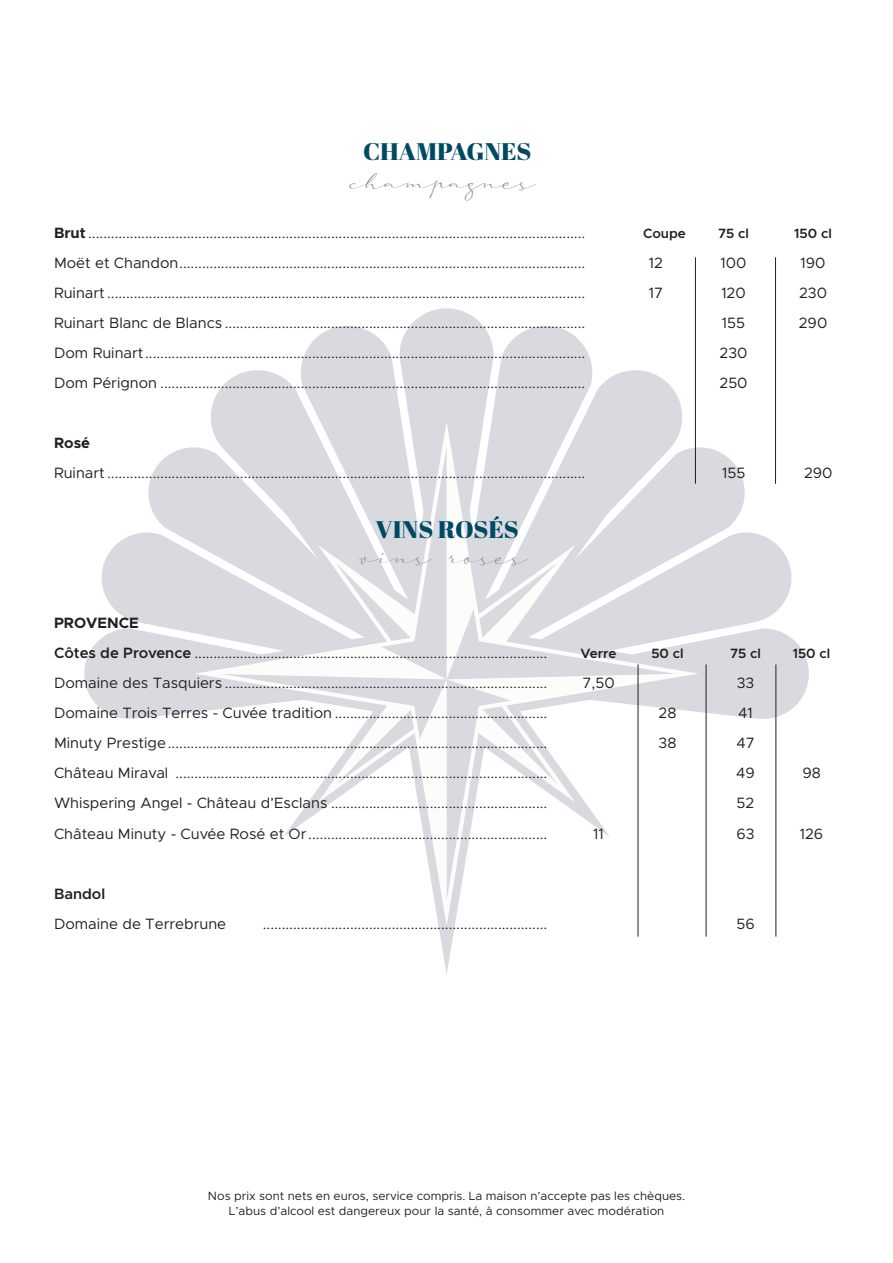
<style>
.page{position:relative;width:893px;height:1263px;background:#fff}
.page>*{position:absolute;margin:0;border:0;box-sizing:border-box;transform-origin:0 0}
.t1{font:28.2px "a Auto Signature";color:#8f9194}
.t2{font:24px "Abril Fatface";color:#004963;scale:1.04 1}
.t3{font:15px "Metropolis";color:#231f20}
.t4{font:700 15px "Metropolis";color:#231f20}
.t5{font:600 15px "Metropolis";color:#231f20}
.t6{font:600 13.5px "Metropolis";color:#231f20}
.t7{font:12px/14.4px "Metropolis";color:#231f20;text-align:center}
.s1{font-weight:700}
.s2{font-weight:600}
</style>
<div class="page">
<svg style="left:84px;top:308px;width:725px;height:605px"></svg>
<hr style="left:775px;top:257px;width:1px;height:227px;background:#231f20">
<hr style="left:695px;top:257px;width:1px;height:227px;background:#231f20">
<hr style="left:638px;top:664px;width:1px;height:272px;background:#231f20">
<hr style="left:706px;top:664px;width:1px;height:272px;background:#231f20">
<hr style="left:776px;top:664px;width:1px;height:272px;background:#231f20">
<p class="t2" style="left:363px;top:135px;width:163px">CHAMPAGNES</p>
<p class="t1" style="left:352px;top:161px;width:186px">champagnes</p>
<p class="t3" style="left:54px;top:224px;width:533px"><span class="s1">Brut</span> ...................................................................................................................................</p>
<p class="t6" style="left:643px;top:225px;width:44px">Coupe</p>
<p class="t6" style="left:718px;top:225px;width:33px">75 cl</p>
<p class="t6" style="left:794px;top:225px;width:39px">150 cl</p>
<p class="t3" style="left:54px;top:254px;width:533px">Moët et Chandon...........................................................................................................</p>
<p class="t3" style="left:649px;top:254px;width:16px">12</p>
<p class="t3" style="left:721px;top:254px;width:27px">100</p>
<p class="t3" style="left:801px;top:254px;width:26px">190</p>
<p class="t3" style="left:54px;top:284px;width:533px">Ruinart..............................................................................................................................</p>
<p class="t3" style="left:649px;top:284px;width:16px">17</p>
<p class="t3" style="left:721px;top:284px;width:26px">120</p>
<p class="t3" style="left:799px;top:284px;width:29px">230</p>
<p class="t3" style="left:54px;top:314px;width:533px">Ruinart Blanc de Blancs ...............................................................................................</p>
<p class="t3" style="left:722px;top:314px;width:25px">155</p>
<p class="t3" style="left:799px;top:314px;width:30px">290</p>
<p class="t3" style="left:54px;top:344px;width:533px">Dom Ruinart....................................................................................................................</p>
<p class="t3" style="left:720px;top:344px;width:29px">230</p>
<p class="t3" style="left:54px;top:374px;width:533px">Dom Pérignon ................................................................................................................</p>
<p class="t3" style="left:719px;top:374px;width:30px">250</p>
<p class="t4" style="left:54px;top:434px;width:38px">Rosé</p>
<p class="t3" style="left:54px;top:464px;width:533px">Ruinart..............................................................................................................................</p>
<p class="t3" style="left:722px;top:464px;width:25px">155</p>
<p class="t3" style="left:804px;top:464px;width:30px">290</p>
<p class="t2" style="left:376px;top:513px;width:139px">VINS ROSÉS</p>
<p class="t1" style="left:359px;top:537px;width:171px">vins roses</p>
<p class="t4" style="left:54px;top:614px;width:86px">PROVENCE</p>
<p class="t3" style="left:54px;top:644px;width:495px"><span class="s2">Côtes de Provence</span> .............................................................................................</p>
<p class="t6" style="left:580px;top:645px;width:38px">Verre</p>
<p class="t6" style="left:651px;top:645px;width:34px">50 cl</p>
<p class="t6" style="left:730px;top:645px;width:33px">75 cl</p>
<p class="t6" style="left:793px;top:645px;width:39px">150 cl</p>
<p class="t3" style="left:54px;top:674px;width:495px">Domaine des Tasquiers .....................................................................................</p>
<p class="t3" style="left:582px;top:674px;width:34px">7,50</p>
<p class="t3" style="left:737px;top:674px;width:19px">33</p>
<p class="t3" style="left:54px;top:704px;width:495px">Domaine Trois Terres - Cuvée tradition ........................................................</p>
<p class="t3" style="left:659px;top:704px;width:19px">28</p>
<p class="t3" style="left:738px;top:704px;width:16px">41</p>
<p class="t3" style="left:54px;top:734px;width:495px">Minuty Prestige....................................................................................................</p>
<p class="t3" style="left:659px;top:734px;width:19px">38</p>
<p class="t3" style="left:736px;top:734px;width:20px">47</p>
<p class="t3" style="left:54px;top:764px;width:495px">Château Miraval ..................................................................................................</p>
<p class="t3" style="left:736px;top:764px;width:20px">49</p>
<p class="t3" style="left:802px;top:764px;width:20px">98</p>
<p class="t3" style="left:54px;top:794px;width:495px">Whispering Angel - Château d’Esclans .........................................................</p>
<p class="t3" style="left:737px;top:794px;width:19px">52</p>
<p class="t3" style="left:54px;top:824px;width:495px">Château Minuty - Cuvée Rosé et Or...............................................................</p>
<p class="t3" style="left:593px;top:824px;width:12px">11</p>
<p class="t3" style="left:736px;top:824px;width:20px">63</p>
<p class="t3" style="left:800px;top:824px;width:25px">126</p>
<p class="t5" style="left:54px;top:884px;width:53px">Bandol</p>
<p class="t3" style="left:54px;top:914px;width:174px">Domaine de Terrebrune</p>
<p class="t3" style="left:263px;top:914px;width:286px">...........................................................................</p>
<p class="t3" style="left:736px;top:914px;width:20px">56</p>
<p class="t7" style="left:208px;top:1189px;width:479px">Nos prix sont nets en euros, service compris. La maison n’accepte pas les chèques.<br>L’abus d’alcool est dangereux pour la santé, à consommer avec modération</p>
</div>
